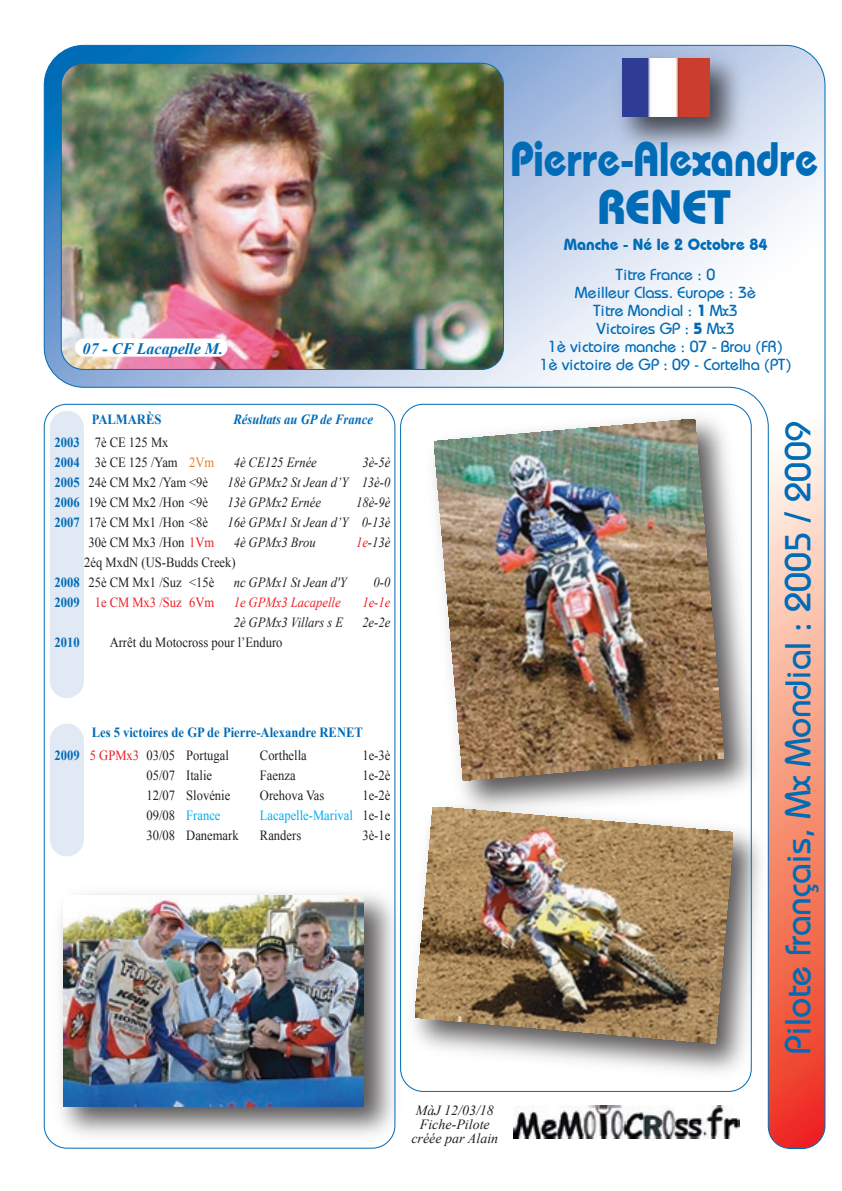
<style>
.page{position:relative;width:842px;height:1191px;background:#fff}
.page>*{position:absolute;margin:0;border:0;box-sizing:border-box;transform-origin:0 0}
.t1{font:700 48px/48px "Bauhaus IT Cby BT";color:#006bb6;text-align:center;scale:.86 1}
.t2{font:36px "Bauhaus";color:#006bb6}
.t3{font:16px/18px "Bauhaus";color:#006bb6;text-align:center}
.t4{font:700 16px "Bauhaus IT Cby BT";color:#006bb6}
.t5{font:italic 700 16px "Times New Roman";color:#006bb6}
.t6{font:14px/20px "Times New Roman";color:#231f20;scale:.9 1}
.t7{font:italic 14px "Times New Roman";color:#231f20;scale:.9 1}
.t8{font:700 14px/20px "Times New Roman";color:#006bb6;scale:.9 1}
.t9{font:italic 14px/14px "Times New Roman";color:#231f20;text-align:center}
.t10{font:14px "Times New Roman";color:#00aeef;scale:.9 1}
.t11{font:italic 700 14px "Times New Roman";color:#006bb6;scale:.9 1}
.t12{font:italic 14px "Times New Roman";color:#ee1d23;scale:.9 1}
.t13{font:14px "Times New Roman";color:#ee1d23;scale:.9 1}
.s1{color:#f47921}
.s2{color:#ee1d23}
.s3{font-weight:400;color:#ee1d23}
.s4{font-weight:400;color:#231f20}
.s5{color:#231f20}
.s6{font-family:"Bauhaus IT Cby BT";font-weight:700}
</style>
<div class="page">
<img style="left:44px;top:45px;width:781px;height:1103px">
<img style="left:43px;top:403px;width:353px;height:745px">
<img style="left:400px;top:403px;width:352px;height:688px">
<div style="left:50px;top:411px;width:34px;height:287px;background:#e1e9f5"></div>
<div style="left:50px;top:723px;width:34px;height:133px;background:#e1e9f5"></div>
<img style="left:605px;top:44px;width:150px;height:118px">
<img style="left:622px;top:58px;width:88px;height:58px">
<svg style="left:75px;top:338px;width:153px;height:19px"></svg>
<img style="left:513px;top:1105px;width:227px;height:33px">
<p class="t5" style="left:82px;top:337px;width:142px">07 - CF Lacapelle M.</p>
<p class="t8" style="left:92px;top:409px;width:79px">PALMARÈS</p>
<p class="t11" style="left:233px;top:409px;width:157px">Résultats au GP de France</p>
<p class="t6" style="left:95px;top:432px;width:134px">7è CE 125 Mx<br>3è CE 125 /Yam <span class="s1">2Vm</span></p>
<p class="t8" style="left:55px;top:432px;width:29px;text-align:justify">2003<br>2004<br>2005<br>2006<br>2007</p>
<p class="t7" style="left:234px;top:452px;width:94px">4è CE125 Ernée</p>
<p class="t7" style="left:362px;top:452px;width:33px">3è-5è</p>
<p class="t6" style="left:89px;top:472px;width:134px">24è CM Mx2 /Yam &lt;9è</p>
<p class="t7" style="left:228px;top:472px;width:182px">18è GPMx2 St Jean d’Y 13è-0</p>
<p class="t6" style="left:89px;top:492px;width:134px">19è CM Mx2 /Hon &lt;9è</p>
<p class="t7" style="left:228px;top:492px;width:105px">13è GPMx2 Ernée</p>
<p class="t7" style="left:356px;top:492px;width:40px">18è-9è</p>
<p class="t6" style="left:89px;top:512px;width:134px">17è CM Mx1 /Hon &lt;8è</p>
<p class="t7" style="left:228px;top:512px;width:182px">16è GPMx1 St Jean d’Y 0-13è</p>
<p class="t6" style="left:89px;top:532px;width:141px">30è CM Mx3 /Hon <span class="s2">1Vm</span></p>
<p class="t7" style="left:234px;top:532px;width:92px">4è GPMx3 Brou</p>
<p class="t7" style="left:356px;top:532px;width:40px"><span class="s2">1e</span>-13è</p>
<p class="t6" style="left:89px;top:552px;width:165px;text-indent:-4px">2éq MxdN (US-Budds Creek)<br>25è CM Mx1 /Suz &lt;15è</p>
<p class="t7" style="left:234px;top:572px;width:127px">nc GPMx1 St Jean d'Y</p>
<p class="t7" style="left:374px;top:572px;width:20px">0-0</p>
<p class="t8" style="left:55px;top:572px;width:29px">2008<br>2009</p>
<p class="t8" style="left:55px;top:632px;width:29px">2010</p>
<p class="t13" style="left:95px;top:593px;width:134px">1e CM Mx3 /Suz 6Vm</p>
<p class="t12" style="left:234px;top:592px;width:120px">1e GPMx3 Lacapelle</p>
<p class="t12" style="left:362px;top:592px;width:33px">1e-1e</p>
<p class="t7" style="left:234px;top:612px;width:123px">2è GPMx3 Villars s E</p>
<p class="t7" style="left:362px;top:612px;width:33px">2e-2e</p>
<p class="t6" style="left:110px;top:632px;width:194px">Arrêt du Motocross pour l’Enduro</p>
<p class="t8" style="left:55px;top:745px;width:29px">2009</p>
<p class="t8" style="left:90px;top:720px;width:305px;line-height:23px">Les 5 victoires de GP de Pierre-Alexandre RENET<br><span class="s3">5 GPMx3</span> <span class="s4">03/05 Portugal</span></p>
<p class="t6" style="left:260px;top:744px;width:54px">Corthella</p>
<p class="t6" style="left:362px;top:744px;width:33px">1e-3è</p>
<p class="t6" style="left:147px;top:764px;width:74px">05/07 Italie</p>
<p class="t6" style="left:260px;top:764px;width:41px">Faenza</p>
<p class="t6" style="left:362px;top:764px;width:33px">1e-2è</p>
<p class="t6" style="left:147px;top:784px;width:95px">12/07 Slovénie</p>
<p class="t6" style="left:260px;top:784px;width:73px">Orehova Vas</p>
<p class="t6" style="left:362px;top:784px;width:33px">1e-2è</p>
<p class="t10" style="left:147px;top:805px;width:84px"><span class="s5">09/08</span> France</p>
<p class="t10" style="left:260px;top:805px;width:146px">Lacapelle-Marival <span class="s5">1e-1e</span></p>
<p class="t6" style="left:147px;top:824px;width:104px">30/08 Danemark</p>
<p class="t6" style="left:260px;top:824px;width:47px">Randers</p>
<p class="t6" style="left:362px;top:824px;width:33px">3è-1e</p>
<h1 class="t1" style="left:510px;top:135px;width:359px">Pierre-Alexandre<br>RENET</h1>
<p class="t4" style="left:564px;top:234px;width:205px">Manche - Né le 2 Octobre 84</p>
<p class="t3" style="left:540px;top:265px;width:253px">Titre France : 0<br>Meilleur Class. Europe : 3è<br>Titre Mondial : <span class="s6">1</span> Mx3<br>Victoires GP : <span class="s6">5</span> Mx3<br>1è victoire manche : 07 - Brou (FR)<br>1è victoire de GP : 09 - Cortelha (PT)</p>
<h2 class="t2" style="left:776px;top:1054px;width:634px;rotate:-90deg">Pilote français, Mx Mondial : 2005 / 2009</h2>
<p class="t9" style="left:411px;top:1103px;width:88px">MàJ 12/03/18<br>Fiche-Pilote créée par Alain</p>
</div>
